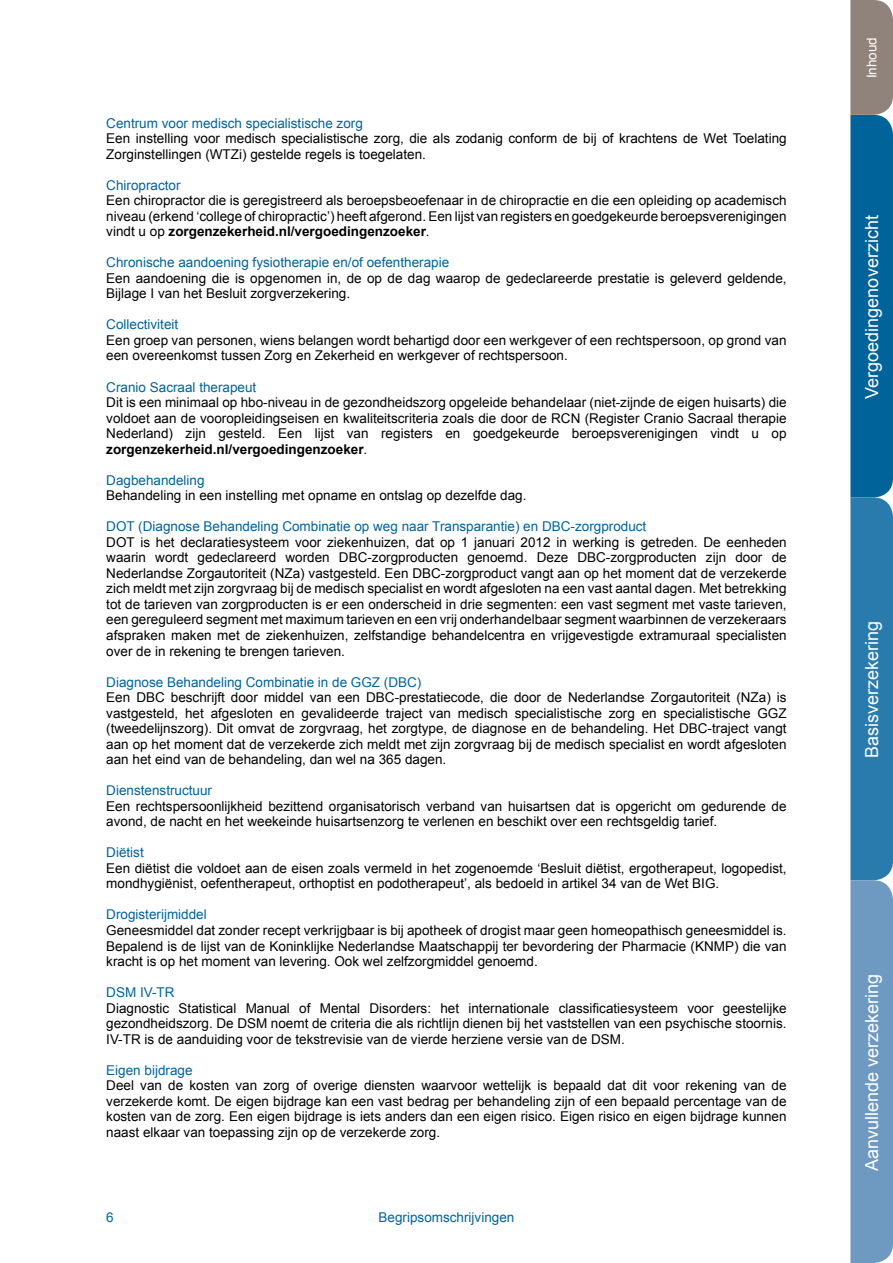
<style>
.page{position:relative;width:893px;height:1263px;background:#fff}
.page>*{position:absolute;margin:0;border:0;box-sizing:border-box;transform-origin:0 0}
.t1{font:18px "Arial";color:#fff}
.t2{font:13.5px/15.6px "Arial";color:#000;text-align:justify}
.t3{font:13.5px "Arial";color:#00639a}
.t4{font:13.5px "Arial";color:#fff}
.s1{font-weight:700}
</style>
<div class="page">
<svg style="left:850px;top:0;width:43px;height:1263px;background:#3f80aa"></svg>
<p class="t3" style="left:106px;top:114px;width:258px">Centrum voor medisch specialistische zorg</p>
<p class="t2" style="left:106px;top:131px;width:682px">Een instelling voor medisch specialistische zorg, die als zodanig conform de bij of krachtens de Wet Toelating<br>Zorginstellingen (WTZi) gestelde regels is toegelaten.</p>
<p class="t3" style="left:106px;top:176px;width:76px">Chiropractor</p>
<p class="t2" style="left:106px;top:193px;width:682px">Een chiropractor die is geregistreerd als beroepsbeoefenaar in de chiropractie en die een opleiding op academisch niveau (erkend ‘college of chiropractic’) heeft afgerond. Een lijst van registers en goedgekeurde beroepsverenigingen vindt u op <span class="s1">zorgenzekerheid.nl/vergoedingenzoeker</span>.</p>
<p class="t3" style="left:106px;top:254px;width:344px">Chronische aandoening fysiotherapie en/of oefentherapie</p>
<p class="t2" style="left:106px;top:270px;width:682px">Een aandoening die is opgenomen in, de op de dag waarop de gedeclareerde prestatie is geleverd geldende,<br>Bijlage I van het Besluit zorgverzekering.</p>
<p class="t3" style="left:106px;top:316px;width:74px">Collectiviteit</p>
<p class="t2" style="left:106px;top:333px;width:682px">Een groep van personen, wiens belangen wordt behartigd door een werkgever of een rechtspersoon, op grond van een overeenkomst tussen Zorg en Zekerheid en werkgever of rechtspersoon.</p>
<p class="t3" style="left:106px;top:378px;width:152px">Cranio Sacraal therapeut</p>
<p class="t2" style="left:106px;top:395px;width:682px">Dit is een minimaal op hbo-niveau in de gezondheidszorg opgeleide behandelaar (niet-zijnde de eigen huisarts) die voldoet aan de vooropleidingseisen en kwaliteitscriteria zoals die door de RCN (Register Cranio Sacraal therapie Nederland) zijn gesteld. Een lijst van registers en goedgekeurde beroepsverenigingen vindt u op <span class="s1">zorgenzekerheid.nl/vergoedingenzoeker</span>.</p>
<p class="t3" style="left:106px;top:471px;width:100px">Dagbehandeling</p>
<p class="t2" style="left:106px;top:488px;width:422px">Behandeling in een instelling met opname en ontslag op dezelfde dag.</p>
<p class="t3" style="left:106px;top:518px;width:542px">DOT (Diagnose Behandeling Combinatie op weg naar Transparantie) en DBC-zorgproduct</p>
<p class="t2" style="left:106px;top:534px;width:682px">DOT is het declaratiesysteem voor ziekenhuizen, dat op 1 januari 2012 in werking is getreden. De eenheden waarin wordt gedeclareerd worden DBC-zorgproducten genoemd. Deze DBC-zorgproducten zijn door de Nederlandse Zorgautoriteit (NZa) vastgesteld. Een DBC-zorgproduct vangt aan op het moment dat de verzekerde zich meldt met zijn zorgvraag bij de medisch specialist en wordt afgesloten na een vast aantal dagen. Met betrekking tot de tarieven van zorgproducten is er een onderscheid in drie segmenten: een vast segment met vaste tarieven, een gereguleerd segment met maximum tarieven en een vrij onderhandelbaar segment waarbinnen de verzekeraars afspraken maken met de ziekenhuizen, zelfstandige behandelcentra en vrijgevestigde extramuraal specialisten over de in rekening te brengen tarieven.</p>
<p class="t3" style="left:106px;top:673px;width:317px">Diagnose Behandeling Combinatie in de GGZ (DBC)</p>
<p class="t2" style="left:106px;top:690px;width:682px">Een DBC beschrijft door middel van een DBC-prestatiecode, die door de Nederlandse Zorgautoriteit (NZa) is vastgesteld, het afgesloten en gevalideerde traject van medisch specialistische zorg en specialistische GGZ (tweedelijnszorg). Dit omvat de zorgvraag, het zorgtype, de diagnose en de behandeling. Het DBC-traject vangt aan op het moment dat de verzekerde zich meldt met zijn zorgvraag bij de medisch specialist en wordt afgesloten aan het eind van de behandeling, dan wel na 365 dagen.</p>
<p class="t3" style="left:106px;top:782px;width:107px">Dienstenstructuur</p>
<p class="t2" style="left:106px;top:798px;width:682px">Een rechtspersoonlijkheid bezittend organisatorisch verband van huisartsen dat is opgericht om gedurende de avond, de nacht en het weekeinde huisartsenzorg te verlenen en beschikt over een rechtsgeldig tarief.</p>
<p class="t3" style="left:106px;top:844px;width:39px">Diëtist</p>
<p class="t2" style="left:106px;top:860px;width:682px">Een diëtist die voldoet aan de eisen zoals vermeld in het zogenoemde ‘Besluit diëtist, ergotherapeut, logopedist, mondhygiënist, oefentherapeut, orthoptist en podotherapeut’, als bedoeld in artikel 34 van de Wet BIG.</p>
<p class="t3" style="left:106px;top:906px;width:102px">Drogisterijmiddel</p>
<p class="t2" style="left:106px;top:923px;width:682px">Geneesmiddel dat zonder recept verkrijgbaar is bij apotheek of drogist maar geen homeopathisch geneesmiddel is.<br>Bepalend is de lijst van de Koninklijke Nederlandse Maatschappij ter bevordering der Pharmacie (KNMP) die van kracht is op het moment van levering. Ook wel zelfzorgmiddel genoemd.</p>
<p class="t3" style="left:106px;top:983px;width:70px">DSM IV-TR</p>
<p class="t2" style="left:106px;top:1000px;width:682px">Diagnostic Statistical Manual of Mental Disorders: het internationale classificatiesysteem voor geestelijke gezondheidszorg. De DSM noemt de criteria die als richtlijn dienen bij het vaststellen van een psychische stoornis.<br>IV-TR is de aanduiding voor de tekstrevisie van de vierde herziene versie van de DSM.</p>
<p class="t3" style="left:106px;top:1061px;width:88px">Eigen bijdrage</p>
<p class="t2" style="left:106px;top:1078px;width:682px">Deel van de kosten van zorg of overige diensten waarvoor wettelijk is bepaald dat dit voor rekening van de verzekerde komt. De eigen bijdrage kan een vast bedrag per behandeling zijn of een bepaald percentage van de kosten van de zorg. Een eigen bijdrage is iets anders dan een eigen risico. Eigen risico en eigen bijdrage kunnen naast elkaar van toepassing zijn op de verzekerde zorg.</p>
<p class="t3" style="left:106px;top:1208px;width:9px">6</p>
<p class="t3" style="left:379px;top:1208px;width:137px">Begripsomschrijvingen</p>
<p class="t4" style="left:863px;top:78px;width:43px;rotate:-90deg">Inhoud</p>
<h1 class="t1" style="left:860px;top:399px;width:185px;rotate:-90deg">Vergoedingenoverzicht</h1>
<h1 class="t1" style="left:860px;top:758px;width:139px;rotate:-90deg">Basisverzekering</h1>
<h1 class="t1" style="left:860px;top:1171px;width:199px;rotate:-90deg">Aanvullende verzekering</h1>
</div>
